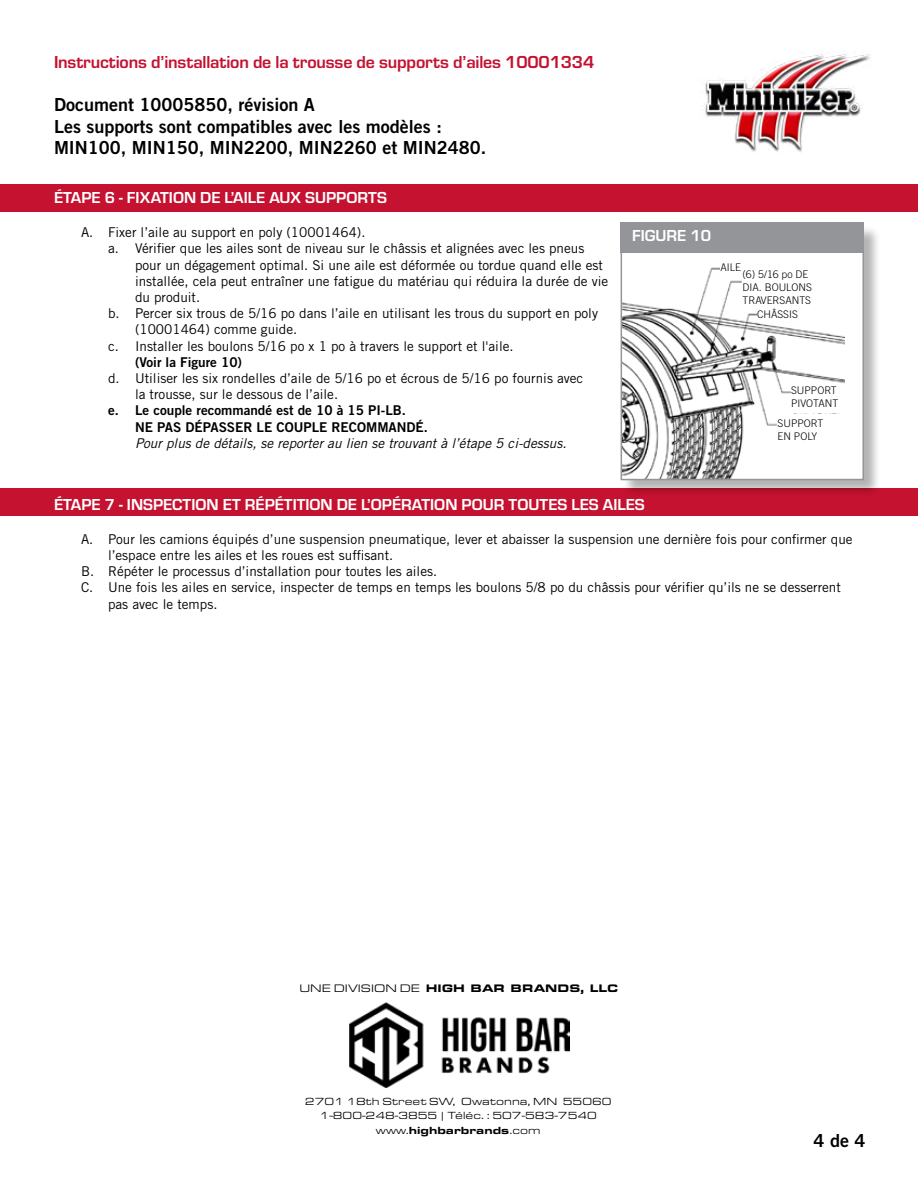
<style>
.page{position:relative;width:918px;height:1188px;background:#fff}
.page>*{position:absolute;margin:0;border:0;box-sizing:border-box;transform-origin:0 0}
.t1{font:18px/21.6px "Trade Gothic LT Std Bd 2";color:#000}
.t2{font:700 18px "Eurostile";letter-spacing:-.01em;color:#c41230}
.t3{font:700 16.5px "Eurostile";color:#fff}
.t4{font:13.5px/16.2px "Trade Gothic LT Std";color:#000}
.t5{font:13.5px/16.2px "Trade Gothic LT Std Bd 2";color:#000}
.t6{font:italic 13.5px "Trade Gothic LT Std";color:#000}
.t7{font:900 11.25px "Eurostile Ext";color:#000}
.t8{font:10.65px/14.2px "Eurostile Ext";color:#000;text-align:center}
.t9{font:300 10.5px/12.6px "Trade Gothic LT Std";color:#000}
.s1{font-weight:400}
.s2{font-weight:900}
</style>
<div class="page">
<div style="left:0;top:488px;width:918px;height:28px;background:#c41230"></div>
<div style="left:0;top:184px;width:918px;height:27px;background:#c41230"></div>
<img style="left:703px;top:54px;width:168px;height:98px">
<div style="left:623px;top:226px;width:258px;height:271px;background:#000;opacity:.3"></div>
<div style="left:621px;top:224px;width:242px;height:256px;background:#fff"></div>
<div style="left:621px;top:222px;width:243px;height:30px;background:#939598"></div>
<img style="left:624px;top:267px;width:221px;height:210px">
<div style="left:621px;top:225px;width:243px;height:255px;border:2px solid #939598"></div>
<div style="left:720px;top:263px;width:62px;height:12px;background:#fff"></div>
<div style="left:742px;top:271px;width:101px;height:33px;background:#fff"></div>
<div style="left:757px;top:308px;width:49px;height:13px;background:#fff"></div>
<div style="left:791px;top:386px;width:56px;height:27px;background:#fff"></div>
<div style="left:778px;top:420px;width:56px;height:27px;background:#fff"></div>
<img style="left:349px;top:1002px;width:221px;height:85px">
<h1 class="t2" style="left:54px;top:49px;width:542px">Instructions d’installation de la trousse de supports d’ailes 10001334</h1>
<h1 class="t1" style="left:54px;top:93px;width:434px">Document 10005850, révision A<br>Les supports sont compatibles avec les modèles :<br>MIN100, MIN150, MIN2200, MIN2260 et MIN2480.</h1>
<p class="t3" style="left:54px;top:186px;width:334px">ÉTAPE 6 - FIXATION DE L’AILE AUX SUPPORTS</p>
<p class="t4" style="left:81px;top:224px;width:286px">A. Fixer l’aile au support en poly (10001464).</p>
<p class="t4" style="left:108px;top:240px;width:478px">a. Vérifier que les ailes sont de niveau sur le châssis et alignées avec les pneus</p>
<p class="t4" style="left:135px;top:257px;width:469px">pour un dégagement optimal. Si une aile est déformée ou tordue quand elle est</p>
<p class="t4" style="left:135px;top:273px;width:475px">installée, cela peut entraîner une fatigue du matériau qui réduira la durée de vie</p>
<p class="t4" style="left:135px;top:289px;width:67px">du produit.</p>
<p class="t4" style="left:108px;top:305px;width:492px">b. Percer six trous de 5/16 po dans l’aile en utilisant les trous du support en poly</p>
<p class="t4" style="left:135px;top:321px;width:164px">(10001464) comme guide.</p>
<p class="t4" style="left:108px;top:338px;width:407px">c. Installer les boulons 5/16 po x 1 po à travers le support et l'aile.</p>
<p class="t5" style="left:135px;top:354px;width:109px">(Voir la Figure 10)</p>
<p class="t4" style="left:135px;top:370px;width:450px;text-indent:-27px">d. Utiliser les six rondelles d’aile de 5/16 po et écrous de 5/16 po fournis avec la trousse, sur le dessous de l’aile.</p>
<p class="t5" style="left:135px;top:402px;width:294px;text-indent:-27px">e. Le couple recommandé est de 10 à 15 PI-LB.<br>NE PAS DÉPASSER LE COUPLE RECOMMANDÉ.</p>
<p class="t6" style="left:135px;top:435px;width:433px">Pour plus de détails, se reporter au lien se trouvant à l’étape 5 ci-dessus.</p>
<p class="t3" style="left:632px;top:224px;width:80px">FIGURE 10</p>
<p class="t9" style="left:720px;top:261px;width:22px">AILE</p>
<p class="t9" style="left:742px;top:268px;width:71px">(6) 5/16 po DE<br>DIA. BOULONS<br>TRAVERSANTS</p>
<p class="t9" style="left:757px;top:308px;width:42px">CHÂSSIS</p>
<p class="t9" style="left:791px;top:384px;width:49px">SUPPORT<br>PIVOTANT</p>
<p class="t9" style="left:778px;top:417px;width:47px">SUPPORT<br>EN POLY</p>
<p class="t3" style="left:54px;top:492px;width:592px">ÉTAPE 7 - INSPECTION ET RÉPÉTITION DE L’OPÉRATION POUR TOUTES LES AILES</p>
<p class="t4" style="left:81px;top:531px;width:773px">A. Pour les camions équipés d’une suspension pneumatique, lever et abaisser la suspension une dernière fois pour confirmer que</p>
<p class="t4" style="left:108px;top:547px;width:287px">l’espace entre les ailes et les roues est suffisant.</p>
<p class="t4" style="left:81px;top:563px;width:358px">B. Répéter le processus d’installation pour toutes les ailes.</p>
<p class="t4" style="left:81px;top:579px;width:761px">C. Une fois les ailes en service, inspecter de temps en temps les boulons 5/8 po du châssis pour vérifier qu’ils ne se desserrent</p>
<p class="t4" style="left:108px;top:596px;width:111px">pas avec le temps.</p>
<p class="t7" style="left:299px;top:980px;width:321px"><span class="s1">UNE DIVISION DE</span> HIGH BAR BRANDS, LLC</p>
<p class="t8" style="left:305px;top:1094px;width:308px">2701 18th Street SW, Owatonna, MN 55060<br>1-800-248-3855 | Téléc. : 507-583-7540 www.<span class="s2">highbarbrands</span>.com</p>
<h1 class="t1" style="left:814px;top:1129px;width:53px">4 de 4</h1>
</div>
